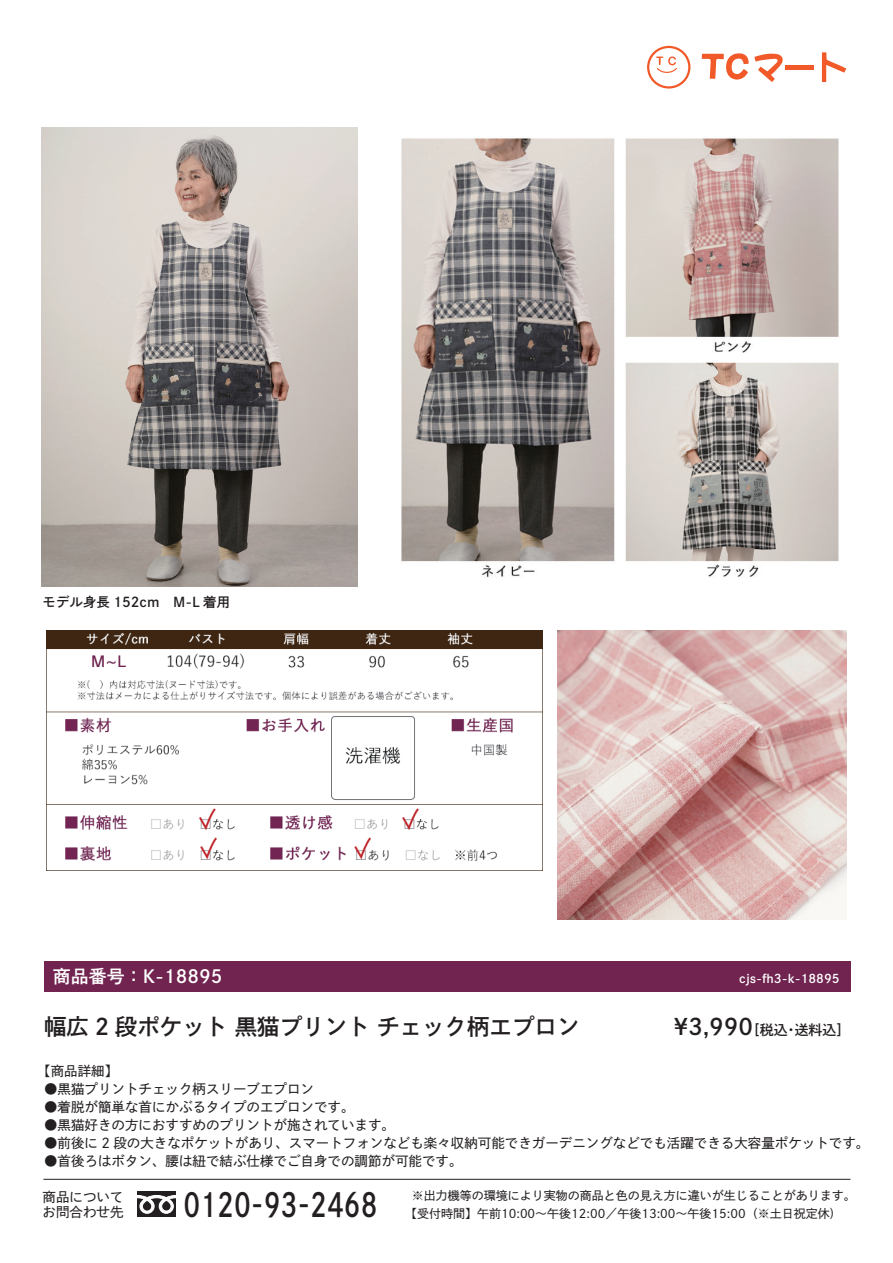
<style>
.page{position:relative;width:893px;height:1263px;background:#fff}
.page>*{position:absolute;margin:0;border:0;box-sizing:border-box;transform-origin:0 0}
.t1{font:32.55px "DNP Shuei Go Kin Std B";color:#231f20;scale:.8 1}
.t2{font:22.5px "DNP Shuei Go Kin Std B";color:#231f20}
.t3{font:18px "DNP Shuei Go Kin Std B";color:#fff}
.t4{font:13.95px "DNP Shuei Go Kin Std B";color:#231f20}
.t5{font:13.5px/15px "DNP Shuei Go Kin Std M";color:#231f20}
.t6{font:13.5px "DNP Shuei Go Kin Std B";color:#231f20}
.t7{font:12px "DNP Shuei Go Kin Std M";color:#231f20}
.t8{font:12px "DNP Shuei Go Kin Std B";color:#fff}
.s1{font-size:22.5px}
</style>
<div class="page">
<img style="left:401px;top:138px;width:438px;height:440px">
<img style="left:557px;top:630px;width:289px;height:289px">
<img style="left:46px;top:630px;width:496px;height:241px">
<img style="left:41px;top:128px;width:317px;height:458px">
<div style="left:44px;top:961px;width:806px;height:31px;background:#712450"></div>
<div style="left:137px;top:1191px;width:39px;height:26px;background:#231f20"></div>
<svg style="left:137px;top:1195px;width:39px;height:19px"></svg>
<hr style="left:43px;top:1179px;width:807px;height:1px;background:#231f20">
<svg style="left:822px;top:52px;width:24px;height:30px"></svg>
<svg style="left:702px;top:53px;width:81px;height:29px"></svg>
<div style="left:785px;top:65px;width:28px;height:5px;background:#f15929"></div>
<svg style="left:647px;top:46px;width:43px;height:43px"></svg>
<div style="left:649px;top:48px;width:39px;height:38px;background:#fff;border-radius:50%"></div>
<svg style="left:656px;top:56px;width:21px;height:17px"></svg>
<p class="t6" style="left:43px;top:592px;width:189px">モデル身長 152cm　M-L 着用</p>
<h3 class="t3" style="left:53px;top:964px;width:171px">商品番号：K-18895</h3>
<p class="t8" style="left:739px;top:970px;width:102px">cjs-fh3-k-18895</p>
<h2 class="t2" style="left:44px;top:1011px;width:537px">幅広 2 段ポケット 黒猫プリント チェック柄エプロン</h2>
<p class="t4" style="left:674px;top:1020px;width:178px"><span class="s1">¥3,990</span>［税込・送料込］</p>
<p class="t5" style="left:37px;top:1064px;width:82px">【商品詳細】</p>
<p class="t5" style="left:44px;top:1082px;width:271px">●黒猫プリントチェック柄スリーブエプロン</p>
<p class="t5" style="left:44px;top:1100px;width:312px">●着脱が簡単な首にかぶるタイプのエプロンです。</p>
<p class="t5" style="left:44px;top:1118px;width:353px">●黒猫好きの方におすすめのプリントが施されています。</p>
<p class="t5" style="left:44px;top:1136px;width:827px">●前後に 2 段の大きなポケットがあり、スマートフォンなども楽々収納可能できガーデニングなどでも活躍できる大容量ポケットです。</p>
<p class="t5" style="left:44px;top:1153px;width:420px">●首後ろはボタン、腰は紐で結ぶ仕様でご自身での調節が可能です。</p>
<p class="t7" style="left:411px;top:1205px;width:436px">【受付時間】午前10:00～午後12:00／午後13:00～午後15:00（※土日祝定休)　</p>
<p class="t7" style="left:412px;top:1188px;width:445px">※出力機等の環境により実物の商品と色の見え方に違いが生じることがあります。</p>
<p class="t5" style="left:43px;top:1189px;width:82px">商品についてお問合わせ先</p>
<h1 class="t1" style="left:184px;top:1182px;width:244px">0120-93-2468</h1>
</div>
